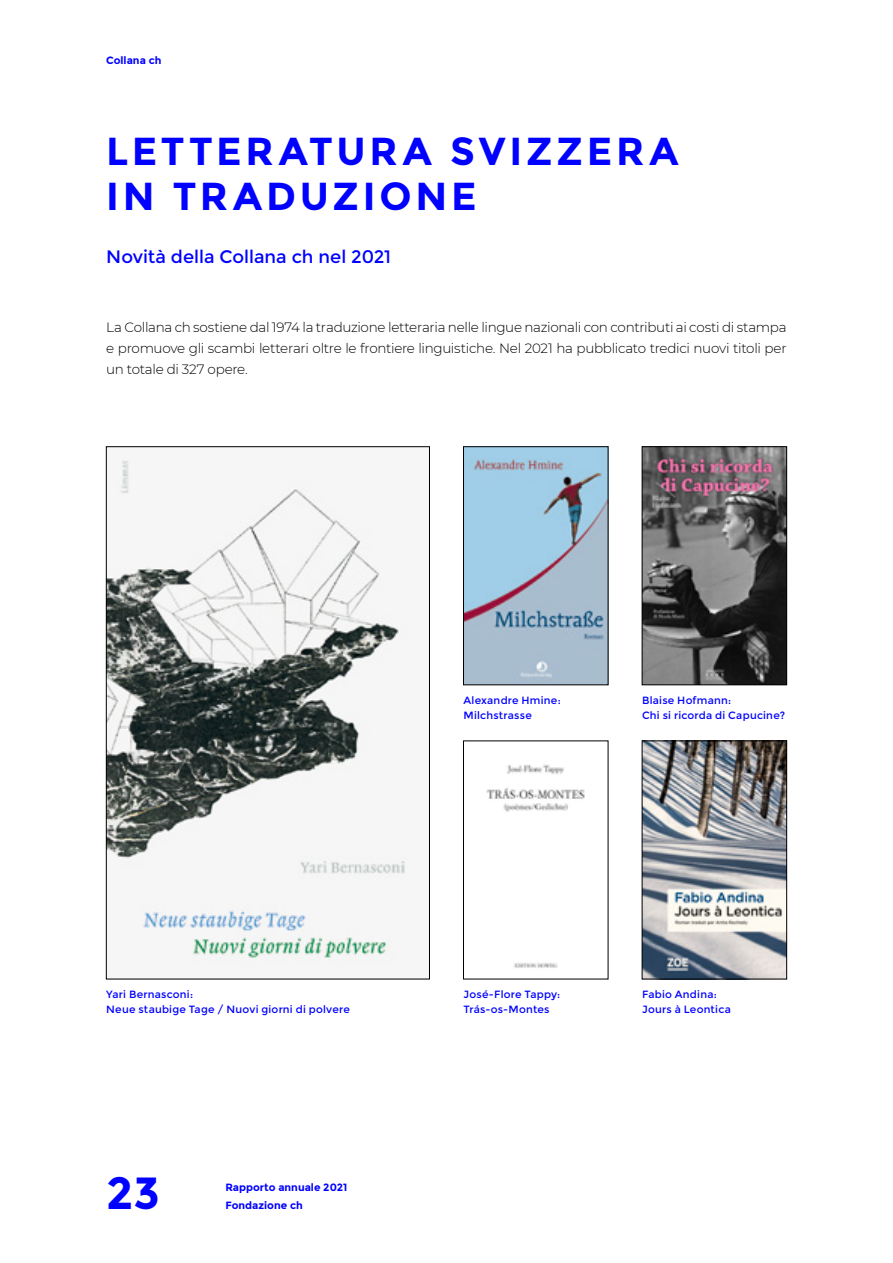
<style>
.page{position:relative;width:893px;height:1263px;background:#fff}
.page>*{position:absolute;margin:0;border:0;box-sizing:border-box;transform-origin:0 0}
.t1{font:700 45px "Montserrat";color:#0001ff}
.t2{font:700 39px/45px "Montserrat";letter-spacing:.095em;color:#0001ff}
.t3{font:18px "Montserrat";color:#0001ff}
.t4{font:300 13.5px/21px "Montserrat";letter-spacing:-.02em;color:#000;text-align:justify}
.t5{font:10.5px/15px "Montserrat";letter-spacing:.02em;color:#0001ff}
.t6{font:700 10.5px "Montserrat";color:#0001ff}
</style>
<div class="page">
<img style="left:465px;top:448px;width:141px;height:235px">
<div style="left:463px;top:446px;width:145px;height:239px;border:1px solid #000"></div>
<img style="left:486px;top:764px;width:99px;height:204px">
<div style="left:463px;top:741px;width:145px;height:238px;border:1px solid #000"></div>
<img style="left:644px;top:448px;width:141px;height:235px">
<div style="left:642px;top:446px;width:145px;height:239px;border:1px solid #000"></div>
<img style="left:644px;top:743px;width:141px;height:234px">
<div style="left:642px;top:741px;width:145px;height:238px;border:1px solid #000"></div>
<img style="left:108px;top:458px;width:299px;height:506px">
<p class="t6" style="left:106px;top:54px;width:57px">Collana ch</p>
<h2 class="t2" style="left:106px;top:129px;width:574px">LETTERATURA SVIZZERA<br>IN TRADUZIONE</h2>
<h3 class="t3" style="left:106px;top:246px;width:286px">Novità della Collana ch nel 2021</h3>
<p class="t4" style="left:106px;top:316px;width:682px">La Collana ch sostiene dal 1974 la traduzione letteraria nelle lingue nazionali con contributi ai costi di stampa e promuove gli scambi letterari oltre le frontiere linguistiche. Nel 2021 ha pubblicato tredici nuovi titoli per un totale di 327 opere.</p>
<p class="t5" style="left:106px;top:987px;width:245px">Yari Bernasconi:<br>Neue staubige Tage / Nuovi giorni di polvere</p>
<h1 class="t1" style="left:106px;top:1166px;width:55px">23</h1>
<p class="t6" style="left:225px;top:1181px;width:124px">Rapporto annuale 2021</p>
<p class="t6" style="left:225px;top:1199px;width:79px">Fondazione ch</p>
<p class="t5" style="left:463px;top:692px;width:99px">Alexandre Hmine:<br>Milchstrasse</p>
<p class="t5" style="left:642px;top:692px;width:144px">Blaise Hofmann:<br>Chi si ricorda di Capucine?</p>
<p class="t5" style="left:463px;top:987px;width:98px">José-Flore Tappy:<br>Trás-os-Montes</p>
<p class="t5" style="left:642px;top:987px;width:90px">Fabio Andina:<br>Jours à Leontica</p>
</div>
